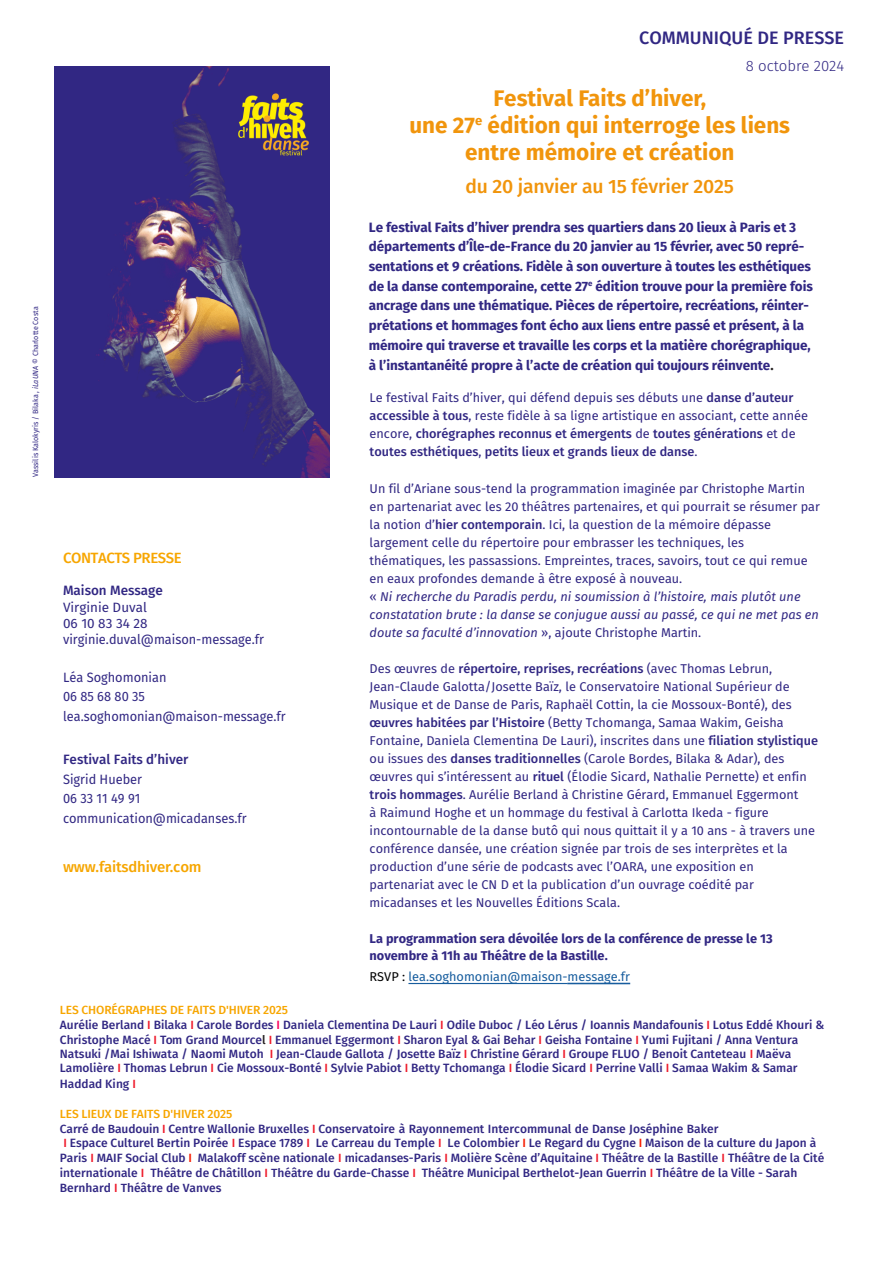
<style>
.page{position:relative;width:893px;height:1263px;background:#fff}
.page>*{position:absolute;margin:0;border:0;box-sizing:border-box;transform-origin:0 0}
.t1{font:700 22.5px/27px "Fira Sans";color:#f1950c;text-align:center}
.t2{font:500 19.35px "Fira Sans";letter-spacing:-.01em;color:#f1950c}
.t3{font:500 18px "Fira Sans";color:#312783}
.t4{font:300 15px "Fira Sans";color:#312783}
.t5{font:500 14.85px "Fira Sans";letter-spacing:-.01em;color:#f6a600}
.t6{font:500 14.85px "Fira Sans";letter-spacing:-.03em;color:#f7a600}
.t7{font:700 13.5px/19.6px "Fira Sans";letter-spacing:-.005em;color:#312783}
.t8{font:13.5px/19.5px "Fira Sans";color:#312783;scale:.95 1}
.t9{font:13.5px/16.2px "Fira Sans";color:#312783}
.t10{font:12.75px/18px "Fira Sans";color:#312783}
.t11{font:500 12.75px/18px "Fira Sans";color:#312783}
.t12{font:700 12.75px/17.7px "Fira Sans";color:#312783}
.t13{font:12.75px "Fira Sans";color:#175d9e}
.t14{font:500 12px/14.9px "Fira Sans";color:#312783}
.t15{font:500 11.85px "Fira Sans";letter-spacing:-.01em;color:#f7a600}
.t16{font:500 11.85px "Fira Sans";color:#312783}
.t17{font:7.5px "Fira Sans";color:#312783;scale:.95 1}
.s1{font-style:italic}
.s2{font-weight:500}
.s3{color:#231f20}
.s4{font-weight:400}
.s5{color:#000}
.s6{font-size:11.85px;color:#ee1b2b}
.s7{color:#fb005c}
.s8{font-size:11.85px}
.s9{color:#f61c00}
.s10{font-size:12px}
.s11{color:#ee1b2b}
</style>
<div class="page">
<img style="left:55px;top:66px;width:274px;height:411px">
<hr style="left:408px;top:983px;width:160px;height:1px;background:#175d9e">
<hr style="left:567px;top:983px;width:63px;height:1px;background:#175d9e">
<p class="t17" style="left:30px;top:477px;width:181px;rotate:-90deg">Vassilis Kalokyris / Bilaka , <span class="s1">iLaUNA</span> © Charlotte Costa</p>
<p class="t6" style="left:63px;top:546px;width:120px">CONTACTS PRESSE</p>
<p class="t9" style="left:63px;top:582px;width:203px"><span class="s2">Maison Message<br></span>Virginie Duval<br>06 10 83 34 28 virginie.duval@maison-message.fr</p>
<p class="t8" style="left:63px;top:667px;width:236px">Léa Soghomonian<br>06 85 68 80 35 lea.soghomonian@maison-message.fr</p>
<p class="t8" style="left:63px;top:750px;width:195px"><span class="s2">Festival Faits d’hiver<br></span>Sigrid Hueber<br>06 33 11 49 91 communication@micadanses.fr</p>
<p class="t5" style="left:63px;top:855px;width:140px">www.faitsdhiver.com</p>
<p class="t3" style="left:639px;top:23px;width:206px">COMMUNIQUÉ DE PRESSE</p>
<p class="t4" style="left:746px;top:55px;width:100px">8 octobre 2024</p>
<p class="t1" style="left:409px;top:83px;width:382px">Festival Faits d’hiver,<br>une 27<sup>e</sup> édition qui interroge les liens entre mémoire et création</p>
<p class="t2" style="left:466px;top:171px;width:270px">du 20 janvier au 15 février 2025</p>
<p class="t7" style="left:369px;top:216px;width:445px">Le festival Faits d’hiver prendra ses quartiers dans 20 lieux à Paris et 3 départements d’Île-de-France du 20 janvier au 15 février, avec 50 repré&shy;sentations et 9 créations. Fidèle à son ouverture à toutes les esthétiques de la danse contemporaine, cette 27<sup>e</sup> édition trouve pour la première fois ancrage dans une thématique. Pièces de répertoire, recréations, réinter&shy;prétations et hommages font écho aux liens entre passé et présent, à la mémoire qui traverse et travaille les corps et la matière chorégraphique, à l’instantanéité propre à l’acte de création qui toujours réinvente<span class="s3">.</span></p>
<p class="t11" style="left:370px;top:388px;width:440px"><span class="s4">Le festival Faits d’hiver, qui défend depuis ses débuts une</span> danse d’auteur accessible à tous<span class="s4">, reste fidèle à sa ligne artistique en associant, cette année encore,</span> chorégraphes reconnus et émergents <span class="s4">de</span> toutes générations <span class="s4">et de </span>toutes esthétiques<span class="s4">,</span> petits lieux et grands lieux de danse<span class="s4">.</span></p>
<p class="t10" style="left:370px;top:479px;width:452px">Un fil d’Ariane sous-tend la programmation imaginée par Christophe Martin en partenariat avec les 20 théâtres partenaires, et qui pourrait se résumer par la notion d’<span class="s2">hier contemporain</span>. Ici, la question de la mémoire dépasse largement celle du répertoire pour embrasser les techniques, les thématiques, les passassions. Empreintes, traces, savoirs, tout ce qui remue en eaux profondes demande à être exposé à nouveau.<br>« <span class="s1">Ni recherche du Paradis perdu, ni soumission à l’histoire, mais plutôt une constatation brute : la danse se conjugue aussi au passé, ce qui ne met pas en doute sa faculté d’innovation</span> », ajoute Christophe Martin.</p>
<p class="t10" style="left:370px;top:659px;width:450px">Des œuvres de <span class="s2">répertoire, reprises, recréations</span> (avec Thomas Lebrun, Jean-Claude Galotta/Josette Baïz, le Conservatoire National Supérieur de Musique et de Danse de Paris, Raphaël Cottin, la cie Mossoux-Bonté), des <span class="s2">œuvres habitées par l’Histoire</span> (Betty Tchomanga, Samaa Wakim, Geisha Fontaine, Daniela Clementina De Lauri), inscrites dans une <span class="s2">filiation stylistique </span>ou issues des <span class="s2">danses traditionnelles</span> (Carole Bordes, Bilaka &amp; Adar), des œuvres qui s’intéressent au <span class="s2">rituel</span> (Élodie Sicard, Nathalie Pernette) et enfin <span class="s2">trois hommages</span>. Aurélie Berland à Christine Gérard, Emmanuel Eggermont<br>à Raimund Hoghe et un hommage du festival à Carlotta Ikeda - figure incontournable de la danse butô qui nous quittait il y a 10 ans - à travers une conférence dansée, une création signée par trois de ses interprètes et la production d’une série de podcasts avec l’OARA, une exposition en partenariat avec le CN D et la publication d’un ouvrage coédité par micadanses et les Nouvelles Éditions Scala.</p>
<p class="t12" style="left:370px;top:928px;width:405px">La programmation sera dévoilée lors de la conférence de presse le 13 novembre à 11h au Théâtre de la Bastille.</p>
<p class="t13" style="left:370px;top:967px;width:262px"><span class="s5">RSVP :</span> lea.soghomonian@maison-message.fr</p>
<p class="t15" style="left:60px;top:1000px;width:230px">LES CHORÉGRAPHES DE FAITS D'HIVER 2025</p>
<p class="t14" style="left:60px;top:1016px;width:766px">Aurélie Berland <span class="s6">I</span> Bilaka <span class="s6">I</span> Carole Bordes <span class="s7">I</span> Daniela Clementina De Lauri <span class="s6">I</span> Odile Duboc / Léo Lérus / Ioannis Mandafounis <span class="s6">I</span> Lotus Eddé Khouri &amp;<br>Christophe Macé <span class="s6">I</span> Tom Grand Mource<span class="s3">l</span> <span class="s6">I</span> Emmanuel Eggermont <span class="s6">I</span> Sharon Eyal &amp; Gai Behar <span class="s6">I</span> Geisha Fontaine <span class="s6">I</span> Yumi Fujitani / Anna Ventura<br>Natsuki /Mai Ishiwata / Naomi Mutoh <span class="s6">I</span> Jean-Claude Gallota / Josette Baïz <span class="s6">I</span> Christine Gérard <span class="s6">I</span> Groupe FLUO / Benoit Canteteau <span class="s6">I</span> Maëva</p>
<p class="t14" style="left:60px;top:1058px;width:739px;line-height:16.5px">Lamolière <span class="s6">I</span> Thomas Lebrun <span class="s6">I</span> Cie Mossoux-Bonté <span class="s6">I</span> Sylvie Pabiot <span class="s6">I</span> Betty Tchomanga <span class="s6">I</span> Élodie Sicard <span class="s6">I</span> Perrine Valli <span class="s6">I</span> Samaa Wakim &amp; Samar<br>Haddad King <span class="s6">I</span></p>
<p class="t15" style="left:60px;top:1104px;width:174px">LES LIEUX DE FAITS D'HIVER 2025</p>
<p class="t14" style="left:60px;top:1120px;width:766px"><span class="s8">Carré de Baudouin</span> <span class="s6">I</span> Centre Wallonie Bruxelles <span class="s6">I</span> Conservatoire à Rayonnement Intercommunal de Danse Joséphine Baker<br><span class="s6">I</span> Espace Culturel Bertin Poirée <span class="s6">I</span> Espace 1789 <span class="s6">I</span> Le Carreau du Temple <span class="s6">I</span> Le Colombier <span class="s9">I</span> Le Regard du Cygne <span class="s9">I</span> Maison de la culture du Japon à Paris <span class="s6">I</span> MAIF Social Club <span class="s9">I</span> Malakoff scène nationale <span class="s6">I</span> micadanses-Paris <span class="s6">I</span> Molière Scène d’Aquitaine <span class="s6">I</span> Théâtre de la Bastille <span class="s6">I</span> Théâtre de la Cité internationale <span class="s6">I</span> Théâtre de Châtillon <span class="s6">I</span> <span class="s8">Théâtre du Garde-Chasse</span> <span class="s6">I</span> Théâtre Municipal Berthelot-Jean Guerrin <span class="s6">I</span> Théâtre de la Ville - Sarah</p>
<p class="t16" style="left:60px;top:1178px;width:163px"><span class="s10">Bernhard</span> <span class="s11">I</span> Théâtre de Vanves</p>
</div>
